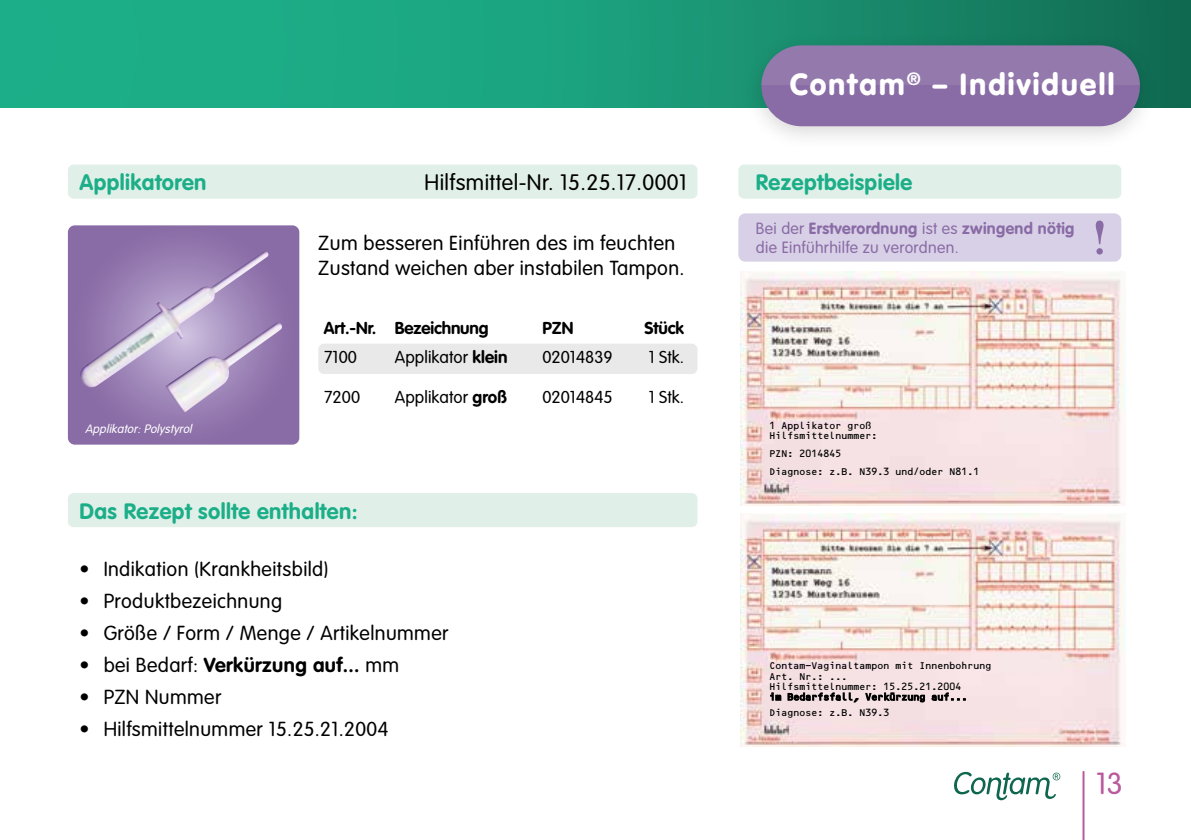
<style>
.page{position:relative;width:1191px;height:840px;background:#fff}
.page>*{position:absolute;margin:0;border:0;box-sizing:border-box;transform-origin:0 0}
.t1{font:900 30px "VAG Rounded";letter-spacing:.075em;color:#fff}
.t2{font:300 30px "VAG Rounded";color:#ba5a9e}
.t3{font:700 22px "VAG Rounded";letter-spacing:.02em;color:#1cae88}
.t4{font:300 22px "VAG Rounded";letter-spacing:.02em;color:#000}
.t5{font:300 20px/25.6px "VAG Rounded";letter-spacing:.02em;color:#000}
.t6{font:700 20px "VAG Rounded";letter-spacing:.02em;color:#000}
.t7{font:300 17px "VAG Rounded";letter-spacing:.005em;color:#000}
.t8{font:700 17px "VAG Rounded";letter-spacing:-.01em;color:#000}
.t9{font:300 16px/19.2px "VAG Rounded";letter-spacing:.02em;color:#896ba5}
.t10{font:italic 300 12px "VAG Rounded";color:#fff}
.t11{font:10px/10px "OCR Buero";letter-spacing:-.12em;color:#000}
.s1{font-weight:700}
.s2{font-weight:300}
</style>
<div class="page">
<div style="left:0;top:0;width:1191px;height:108px;background:linear-gradient(to right,#1ebc92,#15745a)"></div>
<svg style="left:954px;top:771px;width:106px;height:28px"></svg>
<hr style="left:1082px;top:771px;width:2px;height:68px;background:#ba5a9e">
<div style="left:738px;top:164px;width:383px;height:34px;background:#e0f0e8;border-radius:6px"></div>
<img style="left:740px;top:513px;width:385px;height:233px">
<img style="left:740px;top:271px;width:385px;height:234px">
<div style="left:68px;top:493px;width:629px;height:34px;background:#e0f0e8;border-radius:6px"></div>
<div style="left:318px;top:343px;width:379px;height:31px;background:#e9e9e9;border-radius:6px"></div>
<div style="left:68px;top:164px;width:629px;height:34px;background:#e0f0e8;border-radius:6px"></div>
<svg style="left:68px;top:225px;width:231px;height:219px;background:#8b6ea7"></svg>
<img style="left:77px;top:251px;width:206px;height:161px">
<div style="left:738px;top:213px;width:383px;height:48px;background:#d8d0e6;border-radius:7px"></div>
<div style="left:743px;top:32px;width:415px;height:119px;background:#000;opacity:.15"></div>
<div style="left:761px;top:45px;width:379px;height:81px;background:#896ba5;border-radius:40px"></div>
<div style="left:761px;top:45px;width:379px;height:40px;background:#9479ad"></div>
<svg style="left:1095px;top:220px;width:8px;height:34px"></svg>
<h2 class="t3" style="left:79px;top:169px;width:129px">Applikatoren</h2>
<h2 class="t4" style="left:424px;top:170px;width:264px">Hilfsmittel-Nr. 15.25.17.0001</h2>
<h3 class="t5" style="left:318px;top:230px;width:368px">Zum besseren Einführen des im feuchten<br>Zustand weichen aber instabilen Tampon.</h3>
<p class="t10" style="left:85px;top:422px;width:111px">Applikator:Polystyrol</p>
<h3 class="t8" style="left:324px;top:317px;width:166px">Art.-Nr. Bezeichnung</h3>
<h3 class="t8" style="left:542px;top:317px;width:33px">PZN</h3>
<h3 class="t8" style="left:644px;top:317px;width:41px">Stück</h3>
<h3 class="t7" style="left:324px;top:347px;width:34px">7100</h3>
<h3 class="t7" style="left:395px;top:347px;width:114px">Applikator <span class="s1">klein</span></h3>
<h3 class="t7" style="left:542px;top:347px;width:72px">02014839</h3>
<h3 class="t7" style="left:649px;top:347px;width:37px">1 Stk.</h3>
<h3 class="t7" style="left:324px;top:387px;width:38px">7200</h3>
<h3 class="t7" style="left:395px;top:387px;width:113px">Applikator <span class="s1">groß</span></h3>
<h3 class="t7" style="left:542px;top:387px;width:72px">02014845</h3>
<h3 class="t7" style="left:649px;top:387px;width:37px">1 Stk.</h3>
<h2 class="t3" style="left:79px;top:497px;width:280px">Das Rezept sollte enthalten:</h2>
<h3 class="t5" style="left:79px;top:555px;width:251px">• Indikation (Krankheitsbild)</h3>
<h3 class="t5" style="left:79px;top:587px;width:204px">• Produktbezeichnung</h3>
<h3 class="t5" style="left:79px;top:619px;width:370px">• Größe / Form / Menge / Artikelnummer</h3>
<h3 class="t6" style="left:79px;top:652px;width:321px"><span class="s2">• bei Bedarf:</span> Verkürzung auf... <span class="s2">mm</span></h3>
<h3 class="t5" style="left:79px;top:683px;width:143px">• PZN Nummer</h3>
<h3 class="t5" style="left:79px;top:715px;width:310px">• Hilfsmittelnummer 15.25.21.2004</h3>
<h1 class="t1" style="left:790px;top:66px;width:326px">Contam<sup>®</sup> – Individuell</h1>
<h2 class="t3" style="left:756px;top:169px;width:158px">Rezeptbeispiele</h2>
<h3 class="t9" style="left:756px;top:219px;width:320px">Bei der <span class="s1">Erstverordnung</span> ist es <span class="s1">zwingend nötig </span>die Einführhilfe zu verordnen.</h3>
<p class="t11" style="left:768px;top:420px;width:111px">1 Applikator groß<br>Hilfsmittelnummer:</p>
<p class="t11" style="left:768px;top:444px;width:213px;line-height:18px">PZN: 2014845<br>Diagnose: z.B. N39.3 und/oder N81.1</p>
<p class="t11" style="left:768px;top:660px;width:225px;line-height:11px">Contam-Vaginaltampon mit Innenbohrung<br>Art. Nr.: ...</p>
<p class="t11" style="left:768px;top:681px;width:201px">Hilfsmittelnummer: 15.25.21.2004 im Bedarfsfall, Verkürzung auf...</p>
<p class="t11" style="left:768px;top:707px;width:123px">Diagnose: z.B. N39.3</p>
<h1 class="t2" style="left:1096px;top:765px;width:28px">13</h1>
</div>
